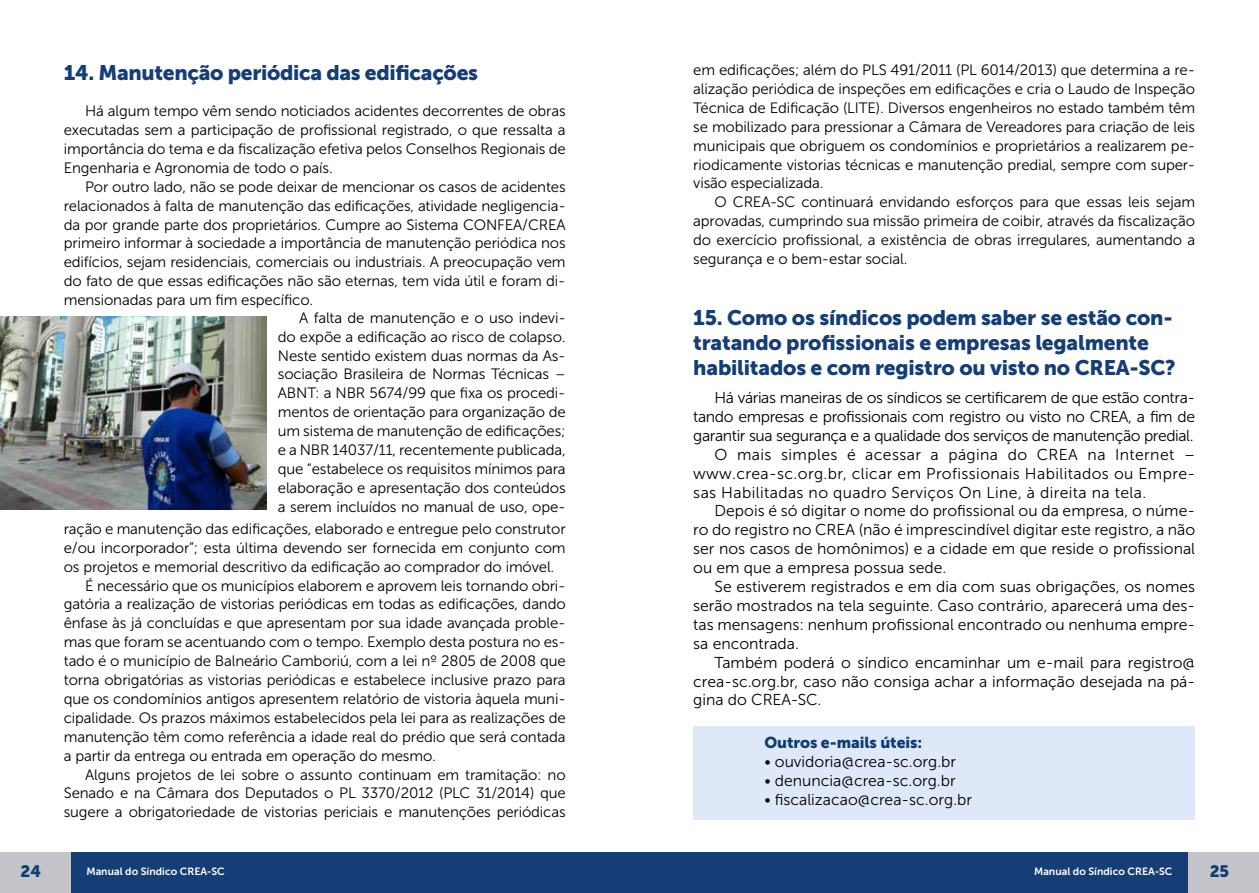
<style>
.page{position:relative;width:1259px;height:893px;background:#fff}
.page>*{position:absolute;margin:0;border:0;box-sizing:border-box;transform-origin:0 0}
.t1{font:21px/25.2px "Museo Sans 900";letter-spacing:-.01em;color:#153e77}
.t2{font:16.5px "Museo Sans 900";color:#113c72}
.t3{font:15.75px "Museo Sans 300";color:#000}
.t4{font:15.75px "Museo Sans 300";letter-spacing:-.025em;color:#000}
.t5{font:15.75px "Museo Sans 300";letter-spacing:.025em;color:#000}
.t6{font:15.75px "Museo Sans 900";letter-spacing:-.005em;color:#113c72}
.t7{font:15px/18.9px "Museo Sans 300";letter-spacing:-.01em;color:#000;text-align:justify}
.t8{font:10.5px "Museo Sans 700";color:#fff}
</style>
<div class="page">
<div style="left:629px;top:852px;width:630px;height:41px;background:#153e77"></div>
<div style="left:0;top:852px;width:629px;height:41px;background:#153e77"></div>
<div style="left:1188px;top:852px;width:71px;height:41px;background:#c3c5ca"></div>
<div style="left:0;top:852px;width:71px;height:41px;background:#c3c5ca"></div>
<div style="left:693px;top:726px;width:502px;height:94px;background:#dfe8f9"></div>
<img style="left:0;top:316px;width:266px;height:194px">
<h1 class="t1" style="left:64px;top:59px;width:416px">14. Manutenção periódica das edificações</h1>
<p class="t7" style="left:64px;top:102px;width:503px;text-indent:21px">Há algum tempo vêm sendo noticiados acidentes decorrentes de obras executadas sem a participação de profissional registrado, o que ressalta a importância do tema e da fiscalização efetiva pelos Conselhos Regionais de Engenharia e Agronomia de todo o país.</p>
<p class="t7" style="left:64px;top:177px;width:503px;text-indent:21px">Por outro lado, não se pode deixar de mencionar os casos de acidentes relacionados à falta de manutenção das edificações, atividade negligencia&shy;da por grande parte dos proprietários. Cumpre ao Sistema CONFEA/CREA primeiro informar à sociedade a importância de manutenção periódica nos edifícios, sejam residenciais, comerciais ou industriais. A preocupação vem do fato de que essas edificações não são eternas, tem vida útil e foram di&shy;mensionadas para um fim específico.</p>
<p class="t7" style="left:278px;top:308px;width:289px;text-indent:21px">A falta de manutenção e o uso indevi&shy;do expõe a edificação ao risco de colapso.<br>Neste sentido existem duas normas da As&shy;sociação Brasileira de Normas Técnicas – ABNT: a NBR 5674/99 que fixa os procedi&shy;mentos de orientação para organização de um sistema de manutenção de edificações; e a NBR 14037/11, recentemente publicada, que “estabelece os requisitos mínimos para elaboração e apresentação dos conteúdos a serem incluídos no manual de uso, ope-</p>
<p class="t7" style="left:64px;top:519px;width:503px">ração e manutenção das edificações, elaborado e entregue pelo construtor</p>
<p class="t7" style="left:64px;top:538px;width:503px">e/ou incorporador”; esta última devendo ser fornecida em conjunto com</p>
<p class="t7" style="left:64px;top:557px;width:492px">os projetos e memorial descritivo da edificação ao comprador do imóvel.</p>
<p class="t7" style="left:85px;top:576px;width:482px">É necessário que os municípios elaborem e aprovem leis tornando obri-</p>
<p class="t7" style="left:64px;top:595px;width:503px">gatória a realização de vistorias periódicas em todas as edificações, dando</p>
<p class="t7" style="left:64px;top:614px;width:503px">ênfase às já concluídas e que apresentam por sua idade avançada proble-</p>
<p class="t7" style="left:64px;top:633px;width:503px">mas que foram se acentuando com o tempo. Exemplo desta postura no es-</p>
<p class="t7" style="left:64px;top:652px;width:503px">tado é o município de Balneário Camboriú, com a lei nº 2805 de 2008 que</p>
<p class="t7" style="left:64px;top:671px;width:503px">torna obrigatórias as vistorias periódicas e estabelece inclusive prazo para</p>
<p class="t7" style="left:64px;top:689px;width:503px">que os condomínios antigos apresentem relatório de vistoria àquela muni-</p>
<p class="t7" style="left:64px;top:708px;width:503px">cipalidade. Os prazos máximos estabelecidos pela lei para as realizações de</p>
<p class="t7" style="left:64px;top:727px;width:503px">manutenção têm como referência a idade real do prédio que será contada</p>
<p class="t7" style="left:64px;top:746px;width:373px">a partir da entrega ou entrada em operação do mesmo.</p>
<p class="t7" style="left:85px;top:765px;width:482px">Alguns projetos de lei sobre o assunto continuam em tramitação: no</p>
<p class="t7" style="left:64px;top:784px;width:503px">Senado e na Câmara dos Deputados o PL 3370/2012 (PLC 31/2014) que</p>
<p class="t7" style="left:64px;top:803px;width:503px">sugere a obrigatoriedade de vistorias periciais e manutenções periódicas</p>
<p class="t7" style="left:693px;top:61px;width:503px">em edificações; além do PLS 491/2011 (PL 6014/2013) que determina a re&shy;alização periódica de inspeções em edificações e cria o Laudo de Inspeção Técnica de Edificação (LITE). Diversos engenheiros no estado também têm se mobilizado para pressionar a Câmara de Vereadores para criação de leis municipais que obriguem os condomínios e proprietários a realizarem pe&shy;riodicamente vistorias técnicas e manutenção predial, sempre com super&shy;visão especializada.</p>
<p class="t7" style="left:693px;top:193px;width:503px;text-indent:21px">O CREA-SC continuará envidando esforços para que essas leis sejam aprovadas, cumprindo sua missão primeira de coibir, através da fiscalização do exercício profissional, a existência de obras irregulares, aumentando a segurança e o bem-estar social.</p>
<h1 class="t1" style="left:693px;top:305px;width:484px">15. Como os síndicos podem saber se estão con&shy;tratando profissionais e empresas legalmente habilitados e com registro ou visto no CREA-SC?</h1>
<p class="t4" style="left:714px;top:389px;width:482px">Há várias maneiras de os síndicos se certificarem de que estão contra-</p>
<p class="t4" style="left:693px;top:408px;width:503px">tando empresas e profissionais com registro ou visto no CREA, a fim de</p>
<p class="t4" style="left:693px;top:427px;width:502px">garantir sua segurança e a qualidade dos serviços de manutenção predial.</p>
<p class="t5" style="left:714px;top:446px;width:482px">O mais simples é acessar a página do CREA na Internet –</p>
<p class="t5" style="left:693px;top:465px;width:503px">www.crea-sc.org.br, clicar em Profissionais Habilitados ou Empre-</p>
<p class="t5" style="left:693px;top:484px;width:454px">sas Habilitadas no quadro Serviços On Line, à direita na tela.</p>
<p class="t3" style="left:714px;top:502px;width:482px">Depois é só digitar o nome do profissional ou da empresa, o núme-</p>
<p class="t3" style="left:693px;top:521px;width:503px">ro do registro no CREA (não é imprescindível digitar este registro, a não</p>
<p class="t3" style="left:693px;top:540px;width:503px">ser nos casos de homônimos) e a cidade em que reside o profissional</p>
<p class="t3" style="left:693px;top:559px;width:254px">ou em que a empresa possua sede.</p>
<p class="t3" style="left:714px;top:578px;width:482px">Se estiverem registrados e em dia com suas obrigações, os nomes</p>
<p class="t3" style="left:693px;top:597px;width:503px">serão mostrados na tela seguinte. Caso contrário, aparecerá uma des-</p>
<p class="t3" style="left:693px;top:616px;width:503px">tas mensagens: nenhum profissional encontrado ou nenhuma empre-</p>
<p class="t3" style="left:693px;top:635px;width:107px">sa encontrada.</p>
<p class="t3" style="left:714px;top:654px;width:482px">Também poderá o síndico encaminhar um e-mail para registro@</p>
<p class="t3" style="left:693px;top:673px;width:503px">crea-sc.org.br, caso não consiga achar a informação desejada na pá-</p>
<p class="t3" style="left:693px;top:691px;width:130px">gina do CREA-SC.</p>
<p class="t6" style="left:764px;top:734px;width:159px">Outros e-mails úteis:</p>
<p class="t3" style="left:764px;top:753px;width:193px">• ouvidoria@crea-sc.org.br</p>
<p class="t3" style="left:764px;top:772px;width:193px">• denuncia@crea-sc.org.br</p>
<p class="t3" style="left:764px;top:791px;width:209px">• fiscalizacao@crea-sc.org.br</p>
<p class="t2" style="left:21px;top:862px;width:22px">24</p>
<p class="t8" style="left:86px;top:865px;width:140px">Manual do Síndico CREA-SC</p>
<p class="t8" style="left:1034px;top:865px;width:140px">Manual do Síndico CREA-SC</p>
<p class="t2" style="left:1209px;top:862px;width:21px">25</p>
</div>
